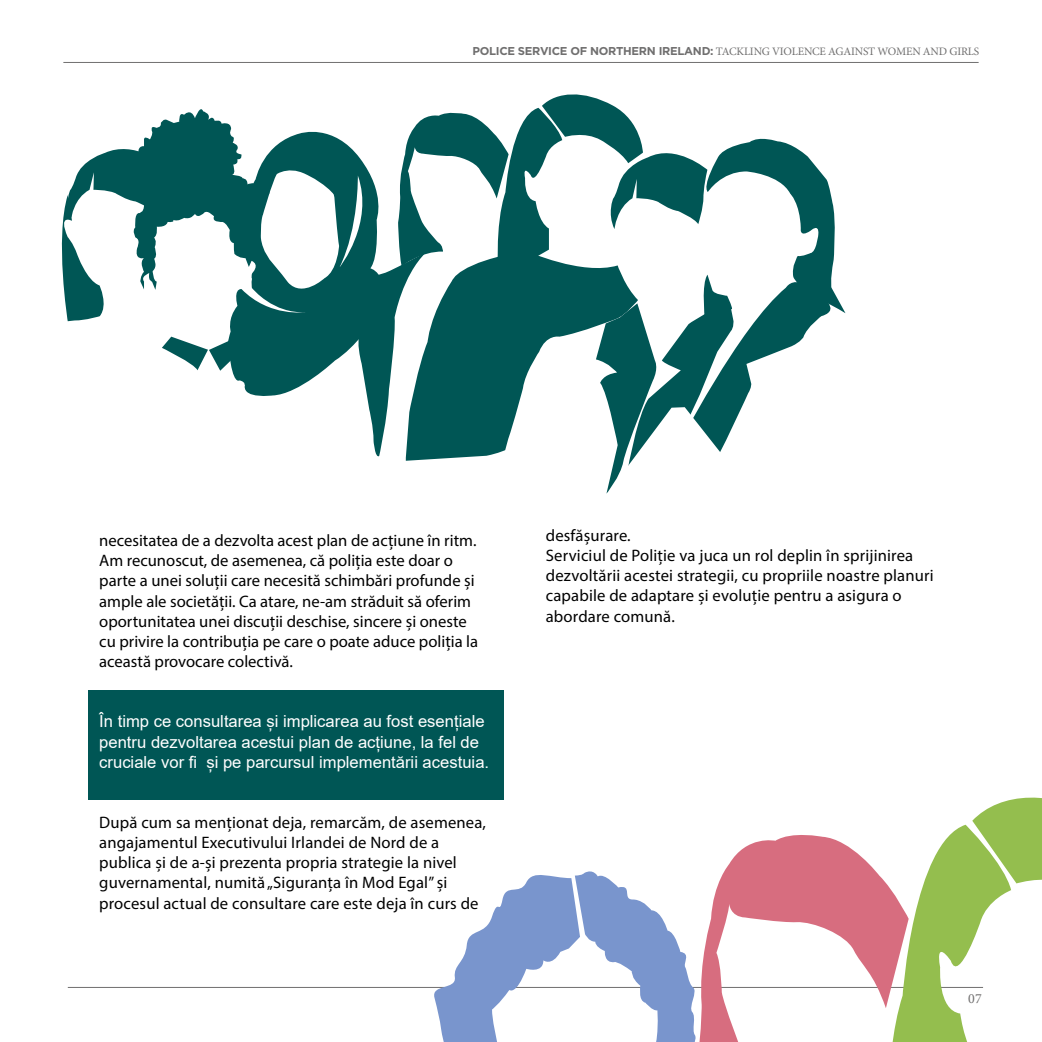
<style>
.page{position:relative;width:1042px;height:1042px;background:#fff}
.page>*{position:absolute;margin:0;border:0;box-sizing:border-box;transform-origin:0 0}
.t1{font:16.62px/20.1px "Myriad Pro";letter-spacing:.005em;color:#000}
.t2{font:16.62px/20.1px "Arial";color:#fff}
.t3{font:14px "Minion Pro";color:#706f6f}
.t4{font:11.38px "Minion Pro";letter-spacing:-.015em;color:#706f6f}
.s1{font-family:"Gotham";font-weight:700}
</style>
<div class="page">
<hr style="left:68px;top:987px;width:915px;height:1px;background:#706f6f">
<hr style="left:63px;top:62px;width:915px;height:1px;background:#706f6f">
<div style="left:88px;top:690px;width:416px;height:109px;background:#005655"></div>
<svg style="left:162px;top:336px;width:62px;height:35px"></svg>
<svg style="left:61px;top:109px;width:163px;height:212px"></svg>
<svg style="left:224px;top:123px;width:131px;height:273px;fill:#005655"></svg>
<svg style="left:355px;top:94px;width:490px;height:400px"></svg>
<svg style="left:434px;top:871px;width:262px;height:171px"></svg>
<svg style="left:908px;top:797px;width:134px;height:245px"></svg>
<svg style="left:699px;top:835px;width:209px;height:207px"></svg>
<p class="t4" style="left:472px;top:44px;width:508px"><span class="s1">POLICE SERVICE OF NORTHERN IRELAND:</span> TACKLING VIOLENCE AGAINST WOMEN AND GIRLS</p>
<p class="t1" style="left:99px;top:530px;width:380px">necesitatea de a dezvolta acest plan de acțiune în ritm.<br>Am recunoscut, de asemenea, că poliția este doar o parte a unei soluții care necesită schimbări profunde și ample ale societății. Ca atare, ne-am străduit să oferim oportunitatea unei discuții deschise, sincere și oneste cu privire la contribuția pe care o poate aduce poliția la această provocare colectivă.</p>
<p class="t2" style="left:99px;top:711px;width:391px">În timp ce consultarea și implicarea au fost esențiale pentru dezvoltarea acestui plan de acțiune, la fel de cruciale vor fi și pe parcursul implementării acestuia.</p>
<p class="t1" style="left:99px;top:812px;width:388px">După cum sa menționat deja, remarcăm, de asemenea, angajamentul Executivului Irlandei de Nord de a publica și de a-și prezenta propria strategie la nivel guvernamental, numită „Siguranța în Mod Egal” și procesul actual de consultare care este deja în curs de</p>
<p class="t1" style="left:546px;top:525px;width:389px">desfășurare.<br>Serviciul de Poliție va juca un rol deplin în sprijinirea dezvoltării acestei strategii, cu propriile noastre planuri capabile de adaptare și evoluție pentru a asigura o abordare comună.</p>
<p class="t3" style="left:968px;top:989px;width:15px">07</p>
</div>
